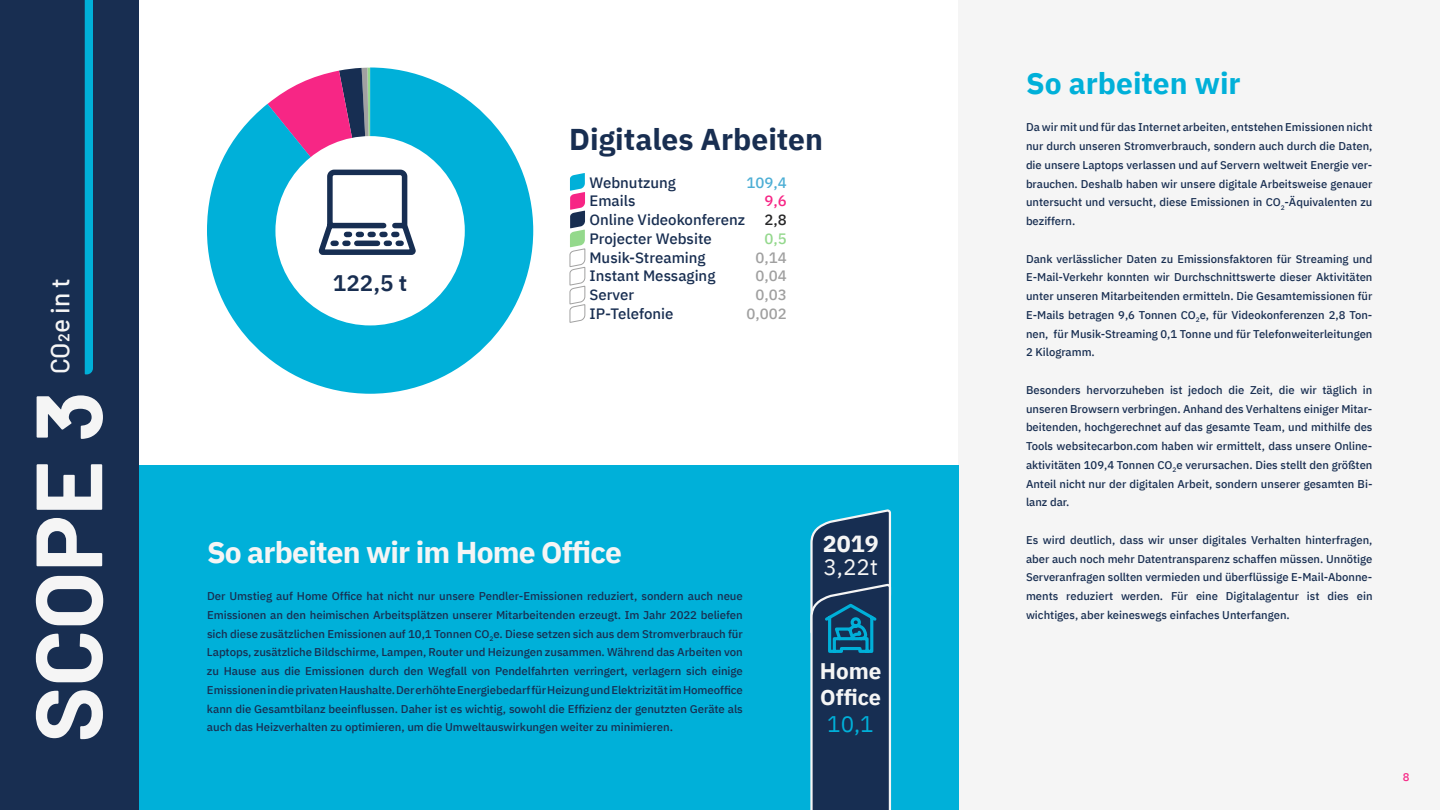
<style>
.page{position:relative;width:1440px;height:810px;background:#fff}
.page>*{position:absolute;margin:0;border:0;box-sizing:border-box;transform-origin:0 0}
.t1{font:700 93.75px "Barlow";color:#f5f5f5}
.t2{font:700 30px "IBM Plex Sans";letter-spacing:-.025em;color:#f5f5f5}
.t3{font:700 30px "IBM Plex Sans";color:#182e51}
.t4{font:700 30px "IBM Plex Sans";color:#00b0d9}
.t5{font:500 26.25px "Barlow";color:#f5f5f5}
.t6{font:700 23.25px "IBM Plex Sans";color:#f5f5f5}
.t7{font:600 22.5px "IBM Plex Sans";color:#182e51}
.t8{font:22.5px "IBM Plex Sans";color:#f5f5f5}
.t9{font:700 22.5px "IBM Plex Sans";color:#f5f5f5}
.t10{font:22.5px "IBM Plex Sans";color:#00b0d9}
.t11{font:700 21.75px "IBM Plex Sans";color:#f5f5f5}
.t12{font:500 15px/18.8px "IBM Plex Sans";color:#182e51}
.t13{font:500 15px/18.8px "IBM Plex Sans";color:#a0a0a0;text-align:right}
.t14{font:500 15px "IBM Plex Sans";color:#4caed5}
.t15{font:500 15px "IBM Plex Sans";color:#f72585}
.t16{font:500 15px "IBM Plex Sans";color:#262627}
.t17{font:500 15px "IBM Plex Sans";color:#94d88d}
.t18{font:500 11.25px/18.8px "IBM Plex Sans";color:#182e51;text-align:justify}
.t19{font:500 11.25px "IBM Plex Sans";color:#f72585}
</style>
<div class="page">
<div style="left:958px;top:0;width:482px;height:810px;background:#f5f5f5"></div>
<div style="left:0;top:0;width:139px;height:810px;background:#182e51"></div>
<div style="left:85px;top:0;width:8px;height:374px;background:#00b0d9"></div>
<svg style="left:207px;top:74px;width:326px;height:320px;fill:#00b0d9"></svg>
<div style="left:275px;top:136px;width:190px;height:189px;background:#fff;border-radius:50%"></div>
<svg style="left:267px;top:68px;width:151px;height:191px"></svg>
<div style="left:139px;top:465px;width:820px;height:345px;background:#00b0d9"></div>
<svg style="left:810px;top:510px;width:82px;height:300px"></svg>
<svg style="left:569px;top:173px;width:17px;height:149px"></svg>
<h3 class="t5" style="left:41px;top:374px;width:98px;rotate:-90deg">CO2e in t</h3>
<h1 class="t1" style="left:-1px;top:742px;width:353px;rotate:-90deg">SCOPE 3</h1>
<h3 class="t7" style="left:333px;top:266px;width:76px">122,5 t</h3>
<h2 class="t3" style="left:569px;top:116px;width:255px">Digitales Arbeiten</h2>
<h3 class="t12" style="left:589px;top:172px;width:157px">Webnutzung<br>Emails<br>Online Videokonferenz<br>Projecter Website<br>Musik-Streaming<br>Instant Messaging<br>Server<br>IP-Telefonie</h3>
<h3 class="t14" style="left:747px;top:171px;width:42px">109,4</h3>
<h3 class="t15" style="left:765px;top:189px;width:24px">9,6</h3>
<h3 class="t16" style="left:765px;top:208px;width:24px">2,8</h3>
<h3 class="t17" style="left:765px;top:227px;width:24px">0,5</h3>
<h3 class="t13" style="left:747px;top:247px;width:42px">0,14<br>0,04<br>0,03<br>0,002</h3>
<h2 class="t2" style="left:207px;top:528px;width:416px">So arbeiten wir im Home Office</h2>
<p class="t18" style="left:207px;top:586px;width:537px">Der Umstieg auf Home Office hat nicht nur unsere Pendler-Emissionen reduziert, sondern auch neue Emissionen an den heimischen Arbeitsplätzen unserer Mitarbeitenden erzeugt. Im Jahr 2022 beliefen sich diese zusätzlichen Emissionen auf 10,1 Tonnen CO<sub>2</sub>e. Diese setzen sich aus dem Stromverbrauch für Laptops, zusätzliche Bildschirme, Lampen, Router und Heizungen zusammen. Während das Arbeiten von zu Hause aus die Emissionen durch den Wegfall von Pendelfahrten verringert, verlagern sich einige Emissionen in die privaten Haushalte. Der erhöhte Energiebedarf für Heizung und Elektrizität im Homeoffice kann die Gesamtbilanz beeinflussen. Daher ist es wichtig, sowohl die Effizienz der genutzten Geräte als auch das Heizverhalten zu optimieren, um die Umweltauswirkungen weiter zu minimieren.</p>
<h3 class="t6" style="left:823px;top:525px;width:57px">2019</h3>
<h3 class="t8" style="left:823px;top:550px;width:56px">3,22t</h3>
<h3 class="t9" style="left:820px;top:653px;width:63px">Home</h3>
<h3 class="t11" style="left:820px;top:680px;width:62px">Office</h3>
<h3 class="t10" style="left:827px;top:706px;width:48px">10,1</h3>
<h2 class="t4" style="left:1026px;top:59px;width:216px">So arbeiten wir</h2>
<p class="t18" style="left:1026px;top:117px;width:348px">Da wir mit und für das Internet arbeiten, entstehen Emissionen nicht nur durch unseren Stromverbrauch, sondern auch durch die Daten, die unsere Laptops verlassen und auf Servern weltweit Energie ver&shy;brauchen. Deshalb haben wir unsere digitale Arbeitsweise genauer untersucht und versucht, diese Emissionen in CO<sub>2</sub>-Äquivalenten zu beziffern.</p>
<p class="t18" style="left:1026px;top:248px;width:348px">Dank verlässlicher Daten zu Emissionsfaktoren für Streaming und E-Mail-Verkehr konnten wir Durchschnittswerte dieser Aktivitäten unter unseren Mitarbeitenden ermitteln. Die Gesamtemissionen für E-Mails betragen 9,6 Tonnen CO<sub>2</sub>e, für Videokonferenzen 2,8 Ton&shy;nen, für Musik-Streaming 0,1 Tonne und für Telefonweiterleitungen 2 Kilogramm.</p>
<p class="t18" style="left:1026px;top:379px;width:348px">Besonders hervorzuheben ist jedoch die Zeit, die wir täglich in unseren Browsern verbringen. Anhand des Verhaltens einiger Mitar&shy;beitenden, hochgerechnet auf das gesamte Team, und mithilfe des Tools websitecarbon.com haben wir ermittelt, dass unsere Online&shy;aktivitäten 109,4 Tonnen CO<sub>2</sub>e verursachen. Dies stellt den größten Anteil nicht nur der digitalen Arbeit, sondern unserer gesamten Bi&shy;lanz dar.</p>
<p class="t18" style="left:1026px;top:529px;width:348px">Es wird deutlich, dass wir unser digitales Verhalten hinterfragen, aber auch noch mehr Datentransparenz schaffen müssen. Unnötige Serveranfragen sollten vermieden und überflüssige E-Mail-Abonne&shy;ments reduziert werden. Für eine Digitalagentur ist dies ein wichtiges, aber keineswegs einfaches Unterfangen.</p>
<p class="t19" style="left:1403px;top:768px;width:8px">8</p>
</div>
